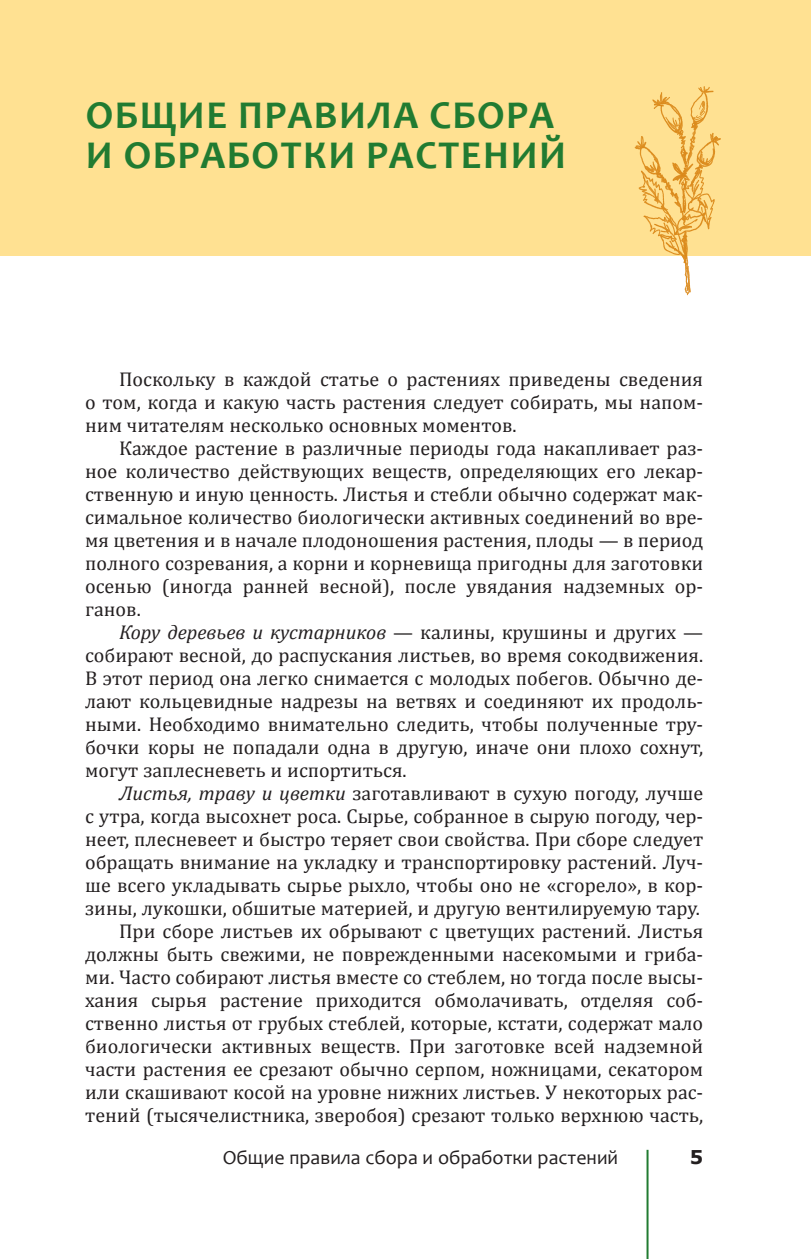
<style>
.page{position:relative;width:811px;height:1259px;background:#fff}
.page>*{position:absolute;margin:0;border:0;box-sizing:border-box;transform-origin:0 0}
.t1{font:700 39.6px/40px "Candara";letter-spacing:.04em;color:#217b31}
.t2{font:20px/23px "Cambria";color:#231f20;text-align:justify}
.t3{font:20px "Candara";color:#231f20}
.t4{font:700 19px "Verdana";color:#231f20}
.s1{font-style:italic}
</style>
<div class="page">
<hr style="left:646px;top:1149px;width:2px;height:110px;background:#217b31">
<div style="left:0;top:0;width:811px;height:255px;background:#ffe192"></div>
<img style="left:625px;top:86px;width:103px;height:210px">
<h1 class="t1" style="left:86px;top:95px;width:481px">ОБЩИЕ ПРАВИЛА СБОРА<br>И ОБРАБОТКИ РАСТЕНИЙ</h1>
<p class="t2" style="left:85px;top:367px;width:619px;text-indent:34px">Поскольку в каждой статье о растениях приведены сведения о том, когда и какую часть растения следует собирать, мы напом&shy;ним читателям несколько основных моментов.</p>
<p class="t2" style="left:85px;top:436px;width:619px;text-indent:34px">Каждое растение в различные периоды года накапливает раз&shy;ное количество действующих веществ, определяющих его лекар&shy;ственную и иную ценность. Листья и стебли обычно содержат мак&shy;симальное количество биологически активных соединений во вре&shy;мя цветения и в начале плодоношения растения, плоды — в период полного созревания, a корни и корневища пригодны для заготовки осенью (иногда ранней весной), после увядания надземных ор&shy;ганов.</p>
<p class="t2" style="left:85px;top:620px;width:619px;text-indent:34px"><span class="s1">Кору деревьев и кустарников</span> — калины, крушины и других — собирают весной, до распускания листьев, во время сокодвижения.<br>В этот период она легко снимается с молодых побегов. Обычно де&shy;лают кольцевидные надрезы на ветвях и соединяют их продоль&shy;ными. Необходимо внимательно следить, чтобы полученные тру&shy;бочки коры не попадали одна в другую, иначе они плохо сохнут, могут заплесневеть и испортиться.</p>
<p class="t2" style="left:85px;top:781px;width:619px;text-align:right"><span class="s1">Листья, траву и цветки</span> заготавливают в сухую погоду, лучше<br>с утра, когда высохнет роса. Сырье, собранное в сырую погоду, чер&shy;неет, плесневеет и быстро теряет свои свойства. При сборе следует обращать внимание на укладку и транспортировку растений. Луч&shy;ше всего укладывать сырье рыхло, чтобы оно не «сгорело», в кор&shy;зины, лукошки, обшитые материей, и другую вентилируемую тару.<br>При сборе листьев их обрывают с цветущих растений. Листья должны быть свежими, не поврежденными насекомыми и гриба&shy;ми. Часто собирают листья вместе со стеблем, но тогда после высы&shy;хания сырья растение приходится обмолачивать, отделяя соб&shy;ственно листья от грубых стеблей, которые, кстати, содержат мало биологически активных веществ. При заготовке всей надземной части растения ее срезают обычно серпом, ножницами, секатором или скашивают косой на уровне нижних листьев. У некоторых рас&shy;тений (тысячелистника, зверобоя) срезают только верхнюю часть,</p>
<p class="t3" style="left:223px;top:1145px;width:397px">Общие правила сбора и обработки растений</p>
<p class="t4" style="left:689px;top:1146px;width:15px">5</p>
</div>
